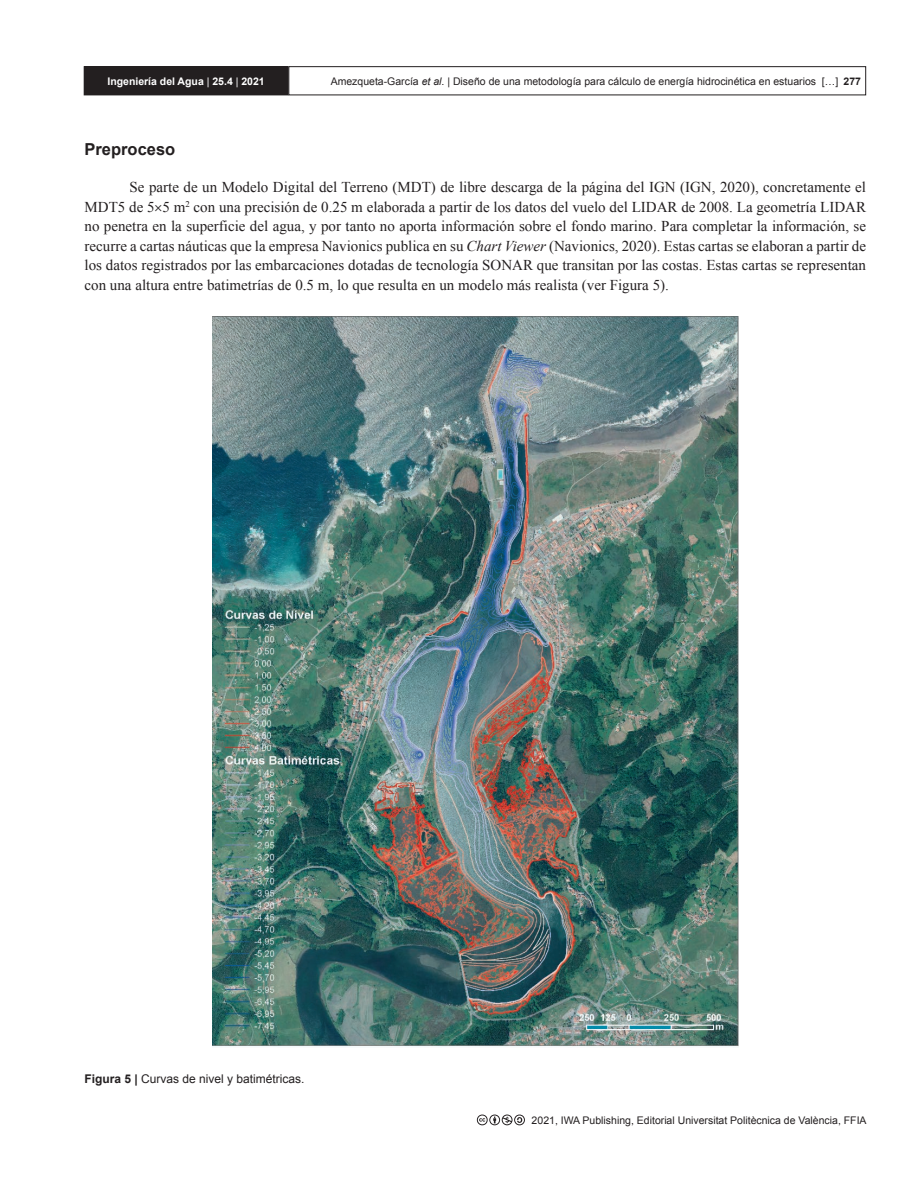
<style>
.page{position:relative;width:918px;height:1188px;background:#fff}
.page>*{position:absolute;margin:0;border:0;box-sizing:border-box;transform-origin:0 0}
.AI_SUBTITULO{font:700 16.5px "Arial";color:#231f20}
.AI_TEXTO_esp{font:15px/19.5px "Times New Roman";color:#231f20;text-align:justify}
.AI_PIE_DE_FIGURA{font:12px "Arial";color:#231f20}
.t1{font:10.5px "Arial";color:#231f20}
.t2{font:700 10.5px "Arial";color:#fff}
.s1{font-weight:400}
.s2{font-style:italic}
.s3{font-weight:700}
.s4{font-family:"Roboto";font-weight:300}
</style>
<div class="page">
<svg style="left:477px;top:1115px;width:48px;height:10px"></svg>
<div style="left:84px;top:67px;width:204px;height:28px;background:#231f20"></div>
<div style="left:84px;top:66px;width:204px;height:29px;border:1px solid #231f20"></div>
<div style="left:288px;top:66px;width:578px;height:29px;border:1px solid #231f20"></div>
<img style="left:212px;top:317px;width:527px;height:730px">
<p class="t2" style="left:107px;top:74px;width:159px">Ingeniería del Agua <span class="s1">|</span> 25.4 <span class="s1">|</span> 2021</p>
<p class="t1" style="left:331px;top:74px;width:532px">Amezqueta-García <span class="s2">et al</span>. | Diseño de una metodología para cálculo de energía hidrocinética en estuarios […] <span class="s3">277</span></p>
<p class="AI_SUBTITULO" style="left:85px;top:138px;width:92px">Preproceso</p>
<p class="AI_TEXTO_esp" style="left:85px;top:177px;width:783px;text-indent:45px">Se parte de un Modelo Digital del Terreno (MDT) de libre descarga de la página del IGN (IGN, 2020), concretamente el MDT5 de 5<span class="s4">×</span>5 m<sup>2</sup> con una precisión de 0.25 m elaborada a partir de los datos del vuelo del LIDAR de 2008. La geometría LIDAR no penetra en la superficie del agua, y por tanto no aporta información sobre el fondo marino. Para completar la información, se recurre a cartas náuticas que la empresa Navionics publica en su <span class="s2">Chart Viewer</span> (Navionics, 2020). Estas cartas se elaboran a partir de los datos registrados por las embarcaciones dotadas de tecnología SONAR que transitan por las costas. Estas cartas se representan con una altura entre batimetrías de 0.5 m, lo que resulta en un modelo más realista (ver Figura 5).</p>
<p class="AI_PIE_DE_FIGURA" style="left:85px;top:1071px;width:222px"><span class="s3">Figura 5 |</span> Curvas de nivel y batimétricas.</p>
<p class="t1" style="left:532px;top:1113px;width:336px">2021, IWA Publishing, Editorial Universitat Politècnica de València, FFIA</p>
</div>
